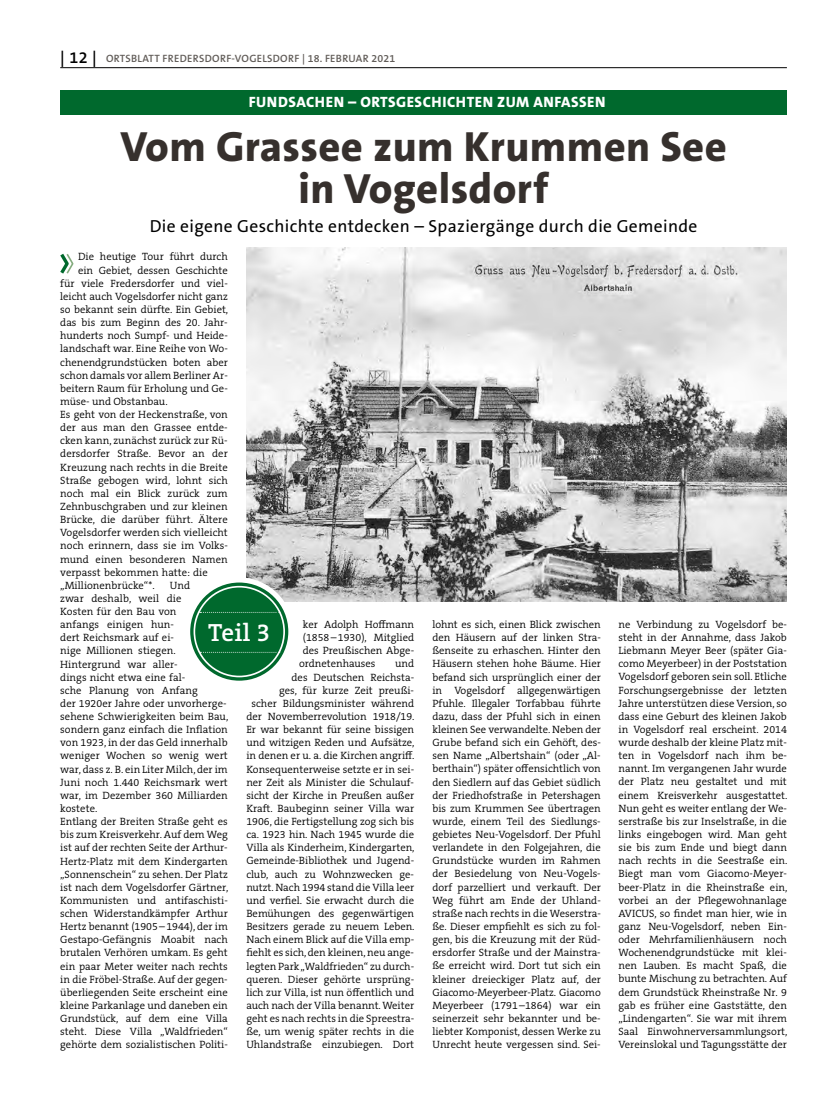
<style>
.page{position:relative;width:833px;height:1117px;background:#fff}
.page>*{position:absolute;margin:0;border:0;box-sizing:border-box;transform-origin:0 0}
.t1{font:800 42.5px/42.5px "The Sans B W8";letter-spacing:.01em;color:#36302d;text-align:center}
.t2{font:600 25px "The Serif B W6";color:#fff}
.t3{font:17.5px "The Sans B W5 Plain";letter-spacing:.02em;color:#000}
.t4{font:800 15px "The Sans B W8";letter-spacing:.035em;color:#fff}
.t5{font:300 10.62px/13.1px "The Serif B W4";color:#000}
.t6{font:600 10.62px "The Sans B W6";letter-spacing:.03em;color:#615c58}
.s1{font-size:16.25px;color:#000}
</style>
<div class="page">
<hr style="left:60px;top:67px;width:727px;height:1px;background:#000">
<div style="left:60px;top:90px;width:727px;height:24px;background:#00692d"></div>
<svg style="left:60px;top:253px;width:14px;height:21px"></svg>
<img style="left:246px;top:247px;width:541px;height:355px">
<svg style="left:188px;top:580px;width:103px;height:103px;background:#1c7944"></svg>
<div style="left:185px;top:577px;width:108px;height:108px;border:5px solid #fff;border-radius:50%"></div>
<div style="left:193px;top:585px;width:92px;height:92px;border:2px solid #fff;border-radius:50%"></div>
<svg style="left:200px;top:611px;width:80px;height:1px"></svg>
<svg style="left:200px;top:651px;width:80px;height:1px"></svg>
<p class="t6" style="left:60px;top:52px;width:336px"><span class="s1">| 12 |</span> ORTSBLATT FREDERSDORF-VOGELSDORF | 18. FEBRUAR 2021</p>
<h3 class="t4" style="left:249px;top:92px;width:358px">FUNDSACHEN – ORTSGESCHICHTEN ZUM ANFASSEN</h3>
<h3 class="t4" style="left:359px;top:92px;width:138px">AUS DER GEMEINDE</h3>
<h1 class="t1" style="left:120px;top:125px;width:608px">Vom Grassee zum Krummen See in Vogelsdorf</h1>
<h3 class="t3" style="left:150px;top:215px;width:549px">Die eigene Geschichte entdecken – Spaziergänge durch die Gemeinde</h3>
<p class="t5" style="left:78px;top:250px;width:151px">Die heutige Tour führt durch</p>
<p class="t5" style="left:78px;top:263px;width:151px">ein Gebiet, dessen Geschichte</p>
<p class="t5" style="left:60px;top:276px;width:169px">für viele Fredersdorfer und viel-</p>
<p class="t5" style="left:60px;top:290px;width:169px">leicht auch Vogelsdorfer nicht ganz</p>
<p class="t5" style="left:60px;top:303px;width:169px">so bekannt sein dürfte. Ein Gebiet,</p>
<p class="t5" style="left:60px;top:316px;width:169px">das bis zum Beginn des 20. Jahr-</p>
<p class="t5" style="left:60px;top:329px;width:169px">hunderts noch Sumpf- und Heide-</p>
<p class="t5" style="left:60px;top:342px;width:169px">landschaft war. Eine Reihe von Wo-</p>
<p class="t5" style="left:60px;top:355px;width:169px">chenendgrundstücken boten aber</p>
<p class="t5" style="left:60px;top:368px;width:169px">schon damals vor allem Berliner Ar-</p>
<p class="t5" style="left:60px;top:381px;width:169px">beitern Raum für Erholung und Ge-</p>
<p class="t5" style="left:60px;top:395px;width:109px">müse- und Obstanbau.</p>
<p class="t5" style="left:60px;top:408px;width:169px">Es geht von der Heckenstraße, von</p>
<p class="t5" style="left:60px;top:421px;width:169px">der aus man den Grassee entde-</p>
<p class="t5" style="left:60px;top:434px;width:169px">cken kann, zunächst zurück zur Rü-</p>
<p class="t5" style="left:60px;top:447px;width:169px">dersdorfer Straße. Bevor an der</p>
<p class="t5" style="left:60px;top:460px;width:169px">Kreuzung nach rechts in die Breite</p>
<p class="t5" style="left:60px;top:473px;width:169px">Straße gebogen wird, lohnt sich</p>
<p class="t5" style="left:60px;top:486px;width:169px">noch mal ein Blick zurück zum</p>
<p class="t5" style="left:60px;top:499px;width:169px">Zehnbuschgraben und zur kleinen</p>
<p class="t5" style="left:60px;top:513px;width:169px">Brücke, die darüber führt. Ältere</p>
<p class="t5" style="left:60px;top:526px;width:169px">Vogelsdorfer werden sich vielleicht</p>
<p class="t5" style="left:60px;top:539px;width:169px">noch erinnern, dass sie im Volks-</p>
<p class="t5" style="left:60px;top:552px;width:169px">mund einen besonderen Namen</p>
<p class="t5" style="left:60px;top:565px;width:149px">verpasst bekommen hatte: die</p>
<p class="t5" style="left:60px;top:578px;width:96px">„Millionenbrücke“*.</p>
<p class="t5" style="left:60px;top:578px;width:169px;text-indent:110px">Und<br>zwar deshalb, weil die<br>Kosten für den Bau von<br>anfangs einigen hun-<br>dert Reichsmark auf ei-<br>nige Millionen stiegen.<br>Hintergrund war aller-<br>dings nicht etwa eine fal-<br>sche Planung von Anfang<br>der 1920er Jahre oder unvorherge&shy;sehene Schwierigkeiten beim Bau, sondern ganz einfach die Inflation von 1923, in der das Geld innerhalb weniger Wochen so wenig wert war, dass z. B. ein Liter Milch, der im<br>Juni noch 1.440 Reichsmark wert war, im Dezember 360 Milliarden kostete.<br>Entlang der Breiten Straße geht es bis zum Kreisverkehr. Auf dem Weg ist auf der rechten Seite der Arthur-<br>Hertz-Platz mit dem Kindergarten „Sonnenschein“ zu sehen. Der Platz ist nach dem Vogelsdorfer Gärtner,<br>Kommunisten und antifaschisti&shy;schen Widerstandkämpfer Arthur<br>Hertz benannt (1905–1944), der im<br>Gestapo-Gefängnis Moabit nach brutalen Verhören umkam. Es geht ein paar Meter weiter nach rechts in die Fröbel-Straße. Auf der gegen&shy;überliegenden Seite erscheint eine kleine Parkanlage und daneben ein<br>Grundstück, auf dem eine Villa steht. Diese Villa „Waldfrieden“ gehörte dem sozialistischen Politi-</p>
<p class="t5" style="left:303px;top:617px;width:113px">ker Adolph Hoffmann</p>
<p class="t5" style="left:303px;top:631px;width:113px">(1858–1930), Mitglied</p>
<p class="t5" style="left:303px;top:644px;width:113px">des Preußischen Abge-</p>
<p class="t5" style="left:299px;top:657px;width:78px">ordnetenhauses</p>
<h2 class="t2" style="left:208px;top:616px;width:63px">Teil 3</h2>
<p class="t5" style="left:246px;top:657px;width:170px;text-align:right">und<br>des Deutschen Reichsta-<br>ges, für kurze Zeit preußi-<br>scher Bildungsminister während der Novemberrevolution 1918/19.<br>Er war bekannt für seine bissigen und witzigen Reden und Aufsätze, in denen er u. a. die Kirchen angriff.<br>Konsequenterweise setzte er in sei&shy;ner Zeit als Minister die Schulauf&shy;sicht der Kirche in Preußen außer<br>Kraft. Baubeginn seiner Villa war<br>1906, die Fertigstellung zog sich bis ca. 1923 hin. Nach 1945 wurde die<br>Villa als Kinderheim, Kindergarten,<br>Gemeinde-Bibliothek und Jugend&shy;club, auch zu Wohnzwecken ge&shy;nutzt. Nach 1994 stand die Villa leer und verfiel. Sie erwacht durch die<br>Bemühungen des gegenwärtigen<br>Besitzers gerade zu neuem Leben.<br>Nach einem Blick auf die Villa emp&shy;fiehlt es sich, den kleinen, neu ange&shy;legten Park „Waldfrieden“ zu durch&shy;queren. Dieser gehörte ursprüng&shy;lich zur Villa, ist nun öffentlich und auch nach der Villa benannt. Weiter geht es nach rechts in die Spreestra&shy;ße, um wenig später rechts in die<br>Uhlandstraße einzubiegen. Dort</p>
<p class="t5" style="left:432px;top:617px;width:170px;text-align:justify">lohnt es sich, einen Blick zwischen den Häusern auf der linken Stra&shy;ßenseite zu erhaschen. Hinter den Häusern stehen hohe Bäume. Hier befand sich ursprünglich einer der in Vogelsdorf allgegenwärtigen Pfuhle. Illegaler Torfabbau führte dazu, dass der Pfuhl sich in einen kleinen See verwandelte. Neben der Grube befand sich ein Gehöft, des&shy;sen Name „Albertshain“ (oder „Al&shy;berthain“) später offensichtlich von den Siedlern auf das Gebiet südlich der Friedhofstraße in Petershagen bis zum Krummen See übertragen wurde, einem Teil des Siedlungs&shy;gebietes Neu-Vogelsdorf. Der Pfuhl verlandete in den Folgejahren, die Grundstücke wurden im Rahmen der Besiedelung von Neu-Vogels&shy;dorf parzelliert und verkauft. Der Weg führt am Ende der Uhland&shy;straße nach rechts in die Weserstra&shy;ße. Dieser empfiehlt es sich zu fol&shy;gen, bis die Kreuzung mit der Rüd&shy;ersdorfer Straße und der Mainstra&shy;ße erreicht wird. Dort tut sich ein kleiner dreieckiger Platz auf, der Giacomo-Meyerbeer-Platz. Giacomo Meyerbeer (1791–1864) war ein seinerzeit sehr bekannter und be&shy;liebter Komponist, dessen Werke zu Unrecht heute vergessen sind. Sei-</p>
<p class="t5" style="left:618px;top:617px;width:170px">ne Verbindung zu Vogelsdorf be&shy;steht in der Annahme, dass Jakob Liebmann Meyer Beer (später Gia&shy;como Meyerbeer) in der Poststation Vogelsdorf geboren sein soll. Etliche Forschungsergebnisse der letzten Jahre unterstützen diese Version, so dass eine Geburt des kleinen Jakob in Vogelsdorf real erscheint. 2014 wurde deshalb der kleine Platz mit&shy;ten in Vogelsdorf nach ihm be&shy;nannt. Im vergangenen Jahr wurde der Platz neu gestaltet und mit einem Kreisverkehr ausgestattet.<br>Nun geht es weiter entlang der We&shy;serstraße bis zur Inselstraße, in die links eingebogen wird. Man geht sie bis zum Ende und biegt dann nach rechts in die Seestraße ein.<br>Biegt man vom Giacomo-Meyer&shy;beer-Platz in die Rheinstraße ein, vorbei an der Pflegewohnanlage AVICUS, so findet man hier, wie in ganz Neu-Vogelsdorf, neben Ein&shy;oder Mehrfamilienhäusern noch Wochenendgrundstücke mit klei&shy;nen Lauben. Es macht Spaß, die bunte Mischung zu betrachten. Auf dem Grundstück Rheinstraße Nr. 9 gab es früher eine Gaststätte, den „Lindengarten“. Sie war mit ihrem Saal Einwohnerversammlungsort, Vereinslokal und Tagungsstätte der</p>
</div>
